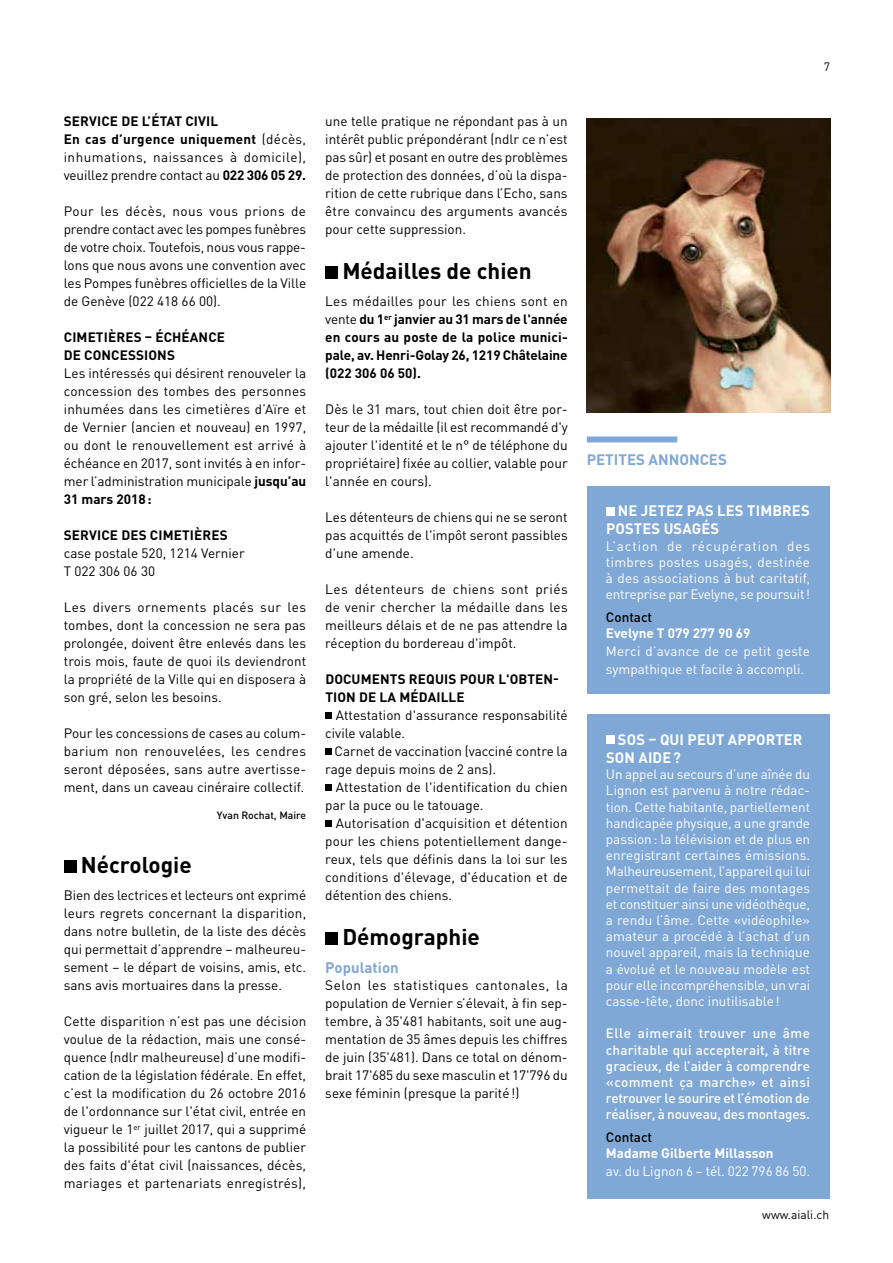
<style>
.page{position:relative;width:893px;height:1263px;background:#fff}
.page>*{position:absolute;margin:0;border:0;box-sizing:border-box;transform-origin:0 0}
.t1{font:700 22.5px "DIN Pro";color:#000}
.t2{font:700 15px/18px "DINOT";letter-spacing:.01em;color:#fff}
.t3{font:700 15px "DINOT";color:#80a8d6}
.t4{font:13.5px/18px "DINOT";color:#000;text-align:justify}
.t5{font:13.5px/16.2px "DINOT";color:#fff;text-align:justify}
.t6{font:700 13.5px/18px "DINOT";letter-spacing:.01em;color:#000}
.t7{font:500 13.5px/16.2px "DINOT";letter-spacing:-.01em;color:#fff;text-align:justify}
.t8{font:13.5px/18px "DINOT";letter-spacing:.03em;color:#000}
.t9{font:700 13.5px "DINOT";color:#fff}
.t10{font:500 13.5px "DINOT";color:#000}
.t11{font:12px "DINOT";color:#000}
.t12{font:500 10.5px "DINOT";color:#000}
.s1{font-weight:700}
.s2{font-weight:400}
</style>
<div class="page">
<div style="left:587px;top:486px;width:242px;height:207px;background:#80a8d6"></div>
<div style="left:587px;top:714px;width:242px;height:485px;background:#80a8d6"></div>
<div style="left:606px;top:507px;width:8px;height:8px;background:#fff"></div>
<div style="left:606px;top:735px;width:8px;height:9px;background:#fff"></div>
<div style="left:587px;top:436px;width:90px;height:6px;background:#80a8d6"></div>
<div style="left:64px;top:860px;width:13px;height:13px;background:#000"></div>
<div style="left:325px;top:266px;width:13px;height:13px;background:#000"></div>
<div style="left:325px;top:713px;width:7px;height:6px;background:#000"></div>
<div style="left:325px;top:749px;width:7px;height:6px;background:#000"></div>
<div style="left:325px;top:785px;width:7px;height:6px;background:#000"></div>
<div style="left:325px;top:821px;width:7px;height:6px;background:#000"></div>
<div style="left:325px;top:932px;width:13px;height:13px;background:#000"></div>
<img style="left:587px;top:119px;width:243px;height:293px">
<p class="t8" style="left:64px;top:112px;width:244px"><span class="s1">SERVICE DE L’ÉTAT CIVIL<br>En cas d’urgence uniquement</span> (décès, inhumations, naissances à domicile), veuillez prendre contact au <span class="s1">022 306 05 29.</span></p>
<p class="t4" style="left:64px;top:202px;width:244px">Pour les décès, nous vous prions de prendre contact avec les pompes funèbres de votre choix. Toutefois, nous vous rappe&shy;lons que nous avons une convention avec les Pompes funèbres officielles de la Ville de Genève (022 418 66 00).</p>
<p class="t6" style="left:64px;top:328px;width:163px">CIMETIÈRES – ÉCHÉANCE<br>DE CONCESSIONS</p>
<p class="t4" style="left:64px;top:364px;width:244px">Les intéressés qui désirent renouveler la concession des tombes des personnes inhumées dans les cimetières d’Aïre et de Vernier (ancien et nouveau) en 1997, ou dont le renouvellement est arrivé à échéance en 2017, sont invités à en infor&shy;mer l’administration municipale <span class="s1">jusqu’au 31 mars 2018:</span></p>
<p class="t6" style="left:64px;top:526px;width:165px">SERVICE DES CIMETIÈRES</p>
<p class="t4" style="left:64px;top:544px;width:182px">case postale 520, 1214 Vernier<br>T 022 306 06 30</p>
<p class="t4" style="left:64px;top:598px;width:244px">Les divers ornements placés sur les tombes, dont la concession ne sera pas prolongée, doivent être enlevés dans les trois mois, faute de quoi ils deviendront la propriété de la Ville qui en disposera à son gré, selon les besoins.</p>
<p class="t4" style="left:64px;top:724px;width:244px">Pour les concessions de cases au colum&shy;barium non renouvelées, les cendres seront déposées, sans autre avertisse&shy;ment, dans un caveau cinéraire collectif.</p>
<p class="t12" style="left:217px;top:808px;width:91px">Yvan Rochat, Maire</p>
<h1 class="t1" style="left:81px;top:850px;width:112px">Nécrologie</h1>
<p class="t4" style="left:64px;top:886px;width:244px">Bien des lectrices et lecteurs ont exprimé leurs regrets concernant la disparition, dans notre bulletin, de la liste des décès qui permettait d’apprendre – malheureu&shy;sement – le départ de voisins, amis, etc. sans avis mortuaires dans la presse.</p>
<p class="t4" style="left:64px;top:1012px;width:244px">Cette disparition n’est pas une décision voulue de la rédaction, mais une consé&shy;quence (ndlr malheureuse) d’une modifi&shy;cation de la législation fédérale. En effet, c’est la modification du 26 octobre 2016 de l'ordonnance sur l'état civil, entrée en vigueur le 1<sup>er</sup> juillet 2017, qui a supprimé la possibilité pour les cantons de publier des faits d'état civil (naissances, décès, mariages et partenariats enregistrés),</p>
<p class="t4" style="left:325px;top:112px;width:244px">une telle pratique ne répondant pas à un intérêt public prépondérant (ndlr ce n’est pas sûr) et posant en outre des problèmes de protection des données, d’où la dispa&shy;rition de cette rubrique dans l’Echo, sans être convaincu des arguments avancés pour cette suppression.</p>
<h1 class="t1" style="left:342px;top:256px;width:191px">Médailles de chien</h1>
<p class="t6" style="left:325px;top:292px;width:244px;text-align:justify"><span class="s2">Les médailles pour les chiens sont en vente</span> du 1<sup>er</sup> janvier au 31 mars de l'année en cours au poste de la police munici&shy;pale, av. Henri-Golay 26, 1219 Châtelaine (022 306 06 50).</p>
<p class="t4" style="left:325px;top:400px;width:244px">Dès le 31 mars, tout chien doit être por&shy;teur de la médaille (il est recommandé d'y ajouter l'identité et le n° de téléphone du propriétaire) fixée au collier, valable pour l'année en cours).</p>
<p class="t4" style="left:325px;top:508px;width:244px">Les détenteurs de chiens qui ne se seront pas acquittés de l'impôt seront passibles d'une amende.</p>
<p class="t4" style="left:325px;top:580px;width:244px">Les détenteurs de chiens sont priés de venir chercher la médaille dans les meilleurs délais et de ne pas attendre la réception du bordereau d'impôt.</p>
<p class="t6" style="left:325px;top:670px;width:235px">DOCUMENTS REQUIS POUR L'OBTEN-<br>TION DE LA MÉDAILLE</p>
<p class="t4" style="left:325px;top:706px;width:244px;text-indent:10px">Attestation d'assurance responsabilité civile valable.</p>
<p class="t4" style="left:325px;top:742px;width:244px;text-indent:9px">Carnet de vaccination (vacciné contre la rage depuis moins de 2 ans).</p>
<p class="t4" style="left:325px;top:778px;width:244px;text-indent:11px">Attestation de l'identification du chien par la puce ou le tatouage.</p>
<p class="t4" style="left:325px;top:814px;width:244px;text-indent:11px">Autorisation d'acquisition et détention pour les chiens potentiellement dange&shy;reux, tels que définis dans la loi sur les conditions d'élevage, d'éducation et de détention des chiens.</p>
<h1 class="t1" style="left:342px;top:922px;width:139px">Démographie</h1>
<p class="t3" style="left:325px;top:958px;width:75px">Population</p>
<p class="t4" style="left:325px;top:976px;width:244px">Selon les statistiques cantonales, la population de Vernier s’élevait, à fin sep&shy;tembre, à 35'481 habitants, soit une aug&shy;mentation de 35 âmes depuis les chiffres de juin (35'481). Dans ce total on dénom&shy;brait 17'685 du sexe masculin et 17'796 du sexe féminin (presque la parité!)</p>
<p class="t11" style="left:824px;top:60px;width:8px">7</p>
<p class="t3" style="left:587px;top:449px;width:142px">PETITES ANNONCES</p>
<p class="t2" style="left:606px;top:501px;width:205px;text-indent:12px">NE JETEZ PAS LES TIMBRES<br>POSTES USAGÉS</p>
<p class="t5" style="left:606px;top:537px;width:206px">L’action de récupération des timbres postes usagés, destinée à des associations à but caritatif, entreprise par Evelyne, se poursuit!</p>
<p class="t10" style="left:606px;top:608px;width:48px">Contact</p>
<p class="t9" style="left:606px;top:624px;width:146px">Evelyne T 079 277 90 69</p>
<p class="t5" style="left:606px;top:642px;width:206px;line-height:18px">Merci d’avance de ce petit geste sympathique et facile à accompli.</p>
<p class="t2" style="left:606px;top:730px;width:198px;text-indent:12px">SOS – QUI PEUT APPORTER<br>SON AIDE?</p>
<p class="t5" style="left:606px;top:766px;width:206px">Un appel au secours d’une aînée du Lignon est parvenu à notre rédac&shy;tion. Cette habitante, partiellement handicapée physique, a une grande passion: la télévision et de plus en enregistrant certaines émissions.<br>Malheureusement, l’appareil qui lui permettait de faire des montages et constituer ainsi une vidéothèque, a rendu l’âme. Cette «vidéophile» amateur a procédé à l’achat d’un nouvel appareil, mais la technique a évolué et le nouveau modèle est pour elle incompréhensible, un vrai casse-tête, donc inutilisable!</p>
<p class="t7" style="left:606px;top:1025px;width:206px">Elle aimerait trouver une âme charitable qui accepterait, à titre gracieux, de l’aider à comprendre «comment ça marche» et ainsi retrouver le sourire et l’émotion de réaliser, à nouveau, des montages.</p>
<p class="t10" style="left:606px;top:1128px;width:48px">Contact</p>
<p class="t9" style="left:606px;top:1144px;width:169px">Madame Gilberte Millasson</p>
<p class="t5" style="left:606px;top:1163px;width:206px">av. du Lignon 6 – tél. 022 796 86 50.</p>
<p class="t11" style="left:762px;top:1207px;width:68px">www.aiali.ch</p>
</div>
